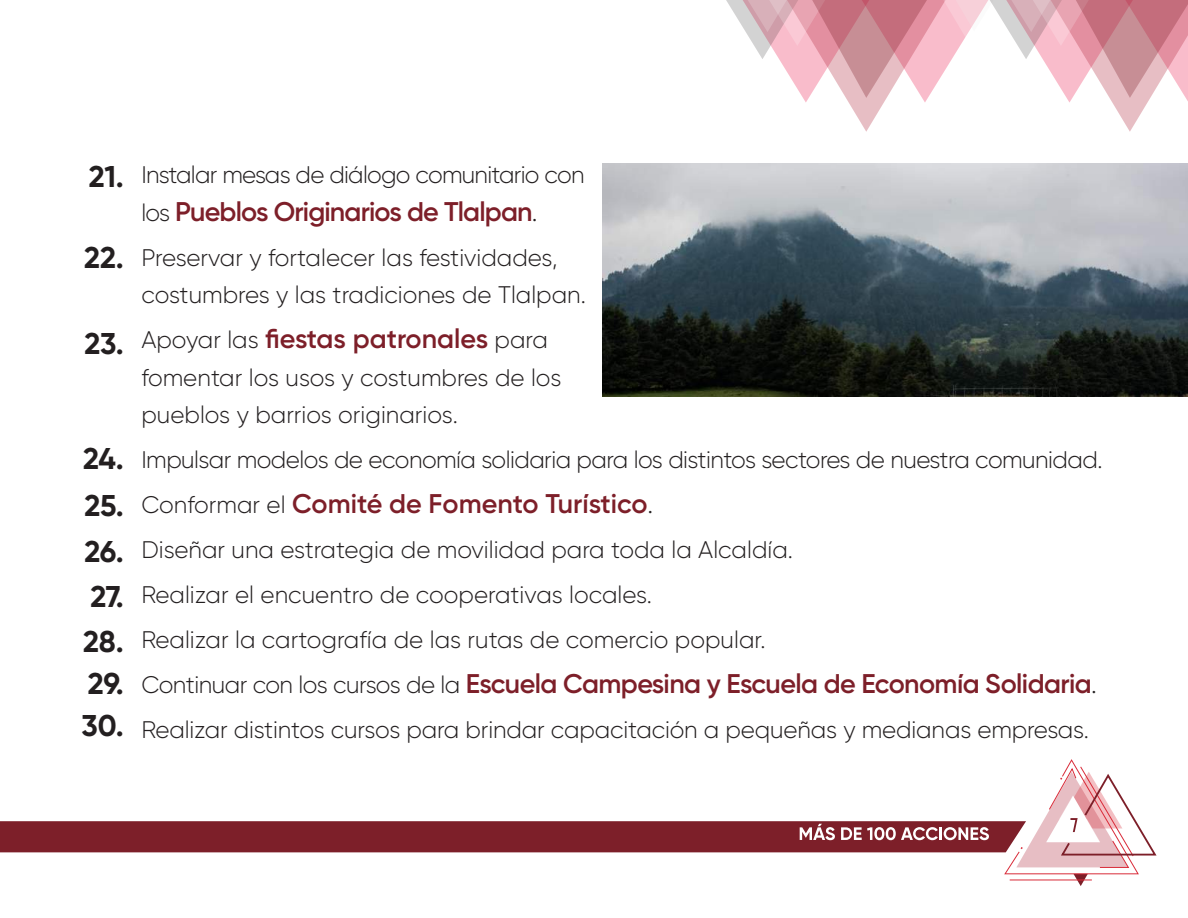
<style>
.page{position:relative;width:1188px;height:918px;background:#fff}
.page>*{position:absolute;margin:0;border:0;box-sizing:border-box;transform-origin:0 0}
.t1{font:700 30px/45.8px "Gilroy";letter-spacing:-.01em;color:#231f20;text-align:justify}
.t2{font:600 27px "Gilroy";letter-spacing:-.02em;color:#7d1f29}
.t3{font:600 27px "Gilroy";color:#7d1f29}
.t4{font:300 24px/37.5px "Gilroy";letter-spacing:-.005em;color:#231f20}
.t5{font:300 24px "Gilroy";letter-spacing:-.03em;color:#231f20}
.s1{font-weight:300;font-size:24px;color:#231f20}
.s2{font-weight:300;color:#231f20}
</style>
<div class="page">
<svg style="left:726px;top:0;width:462px;height:132px"></svg>
<img style="left:603px;top:163px;width:585px;height:234px">
<svg style="left:0;top:760px;width:1157px;height:126px"></svg>
<p class="t1" style="left:89px;top:154px;width:37px">21.</p>
<p class="t1" style="left:84px;top:235px;width:41px">22.</p>
<p class="t1" style="left:85px;top:320px;width:41px">23.</p>
<p class="t1" style="left:83px;top:436px;width:42px">24.<br>25.<br>26.<br>27.<br>28.</p>
<p class="t1" style="left:82px;top:663px;width:44px;line-height:42px">29.<br>30.</p>
<p class="t5" style="left:141px;top:160px;width:445px">Instalar mesas de diálogo comunitario con</p>
<p class="t2" style="left:141px;top:194px;width:398px"><span class="s1">los</span> Pueblos Originarios de Tlalpan<span class="s2">.</span></p>
<p class="t4" style="left:141px;top:238px;width:446px">Preservar y fortalecer las festividades, costumbres y las tradiciones de Tlalpan.</p>
<p class="t3" style="left:141px;top:322px;width:408px"><span class="s1">Apoyar las</span> fiestas patronales <span class="s1">para</span></p>
<p class="t4" style="left:141px;top:358px;width:421px">fomentar los usos y costumbres de los pueblos y barrios originarios.</p>
<p class="t4" style="left:141px;top:441px;width:963px">Impulsar modelos de economía solidaria para los distintos sectores de nuestra comunidad.</p>
<p class="t3" style="left:141px;top:487px;width:513px"><span class="s1">Conformar el</span> Comité de Fomento Turístico<span class="s2">.</span></p>
<p class="t4" style="left:141px;top:527px;width:653px;line-height:45px">Diseñar una estrategia de movilidad para toda la Alcaldía.<br>Realizar el encuentro de cooperativas locales.<br>Realizar la cartografía de las rutas de comercio popular.</p>
<p class="t2" style="left:141px;top:667px;width:957px"><span class="s1">Continuar con los cursos de la</span> Escuela Campesina y Escuela de Economía Solidaria<span class="s2">.</span></p>
<p class="t4" style="left:141px;top:711px;width:949px">Realizar distintos cursos para brindar capacitación a pequeñas y medianas empresas.</p>
</div>
